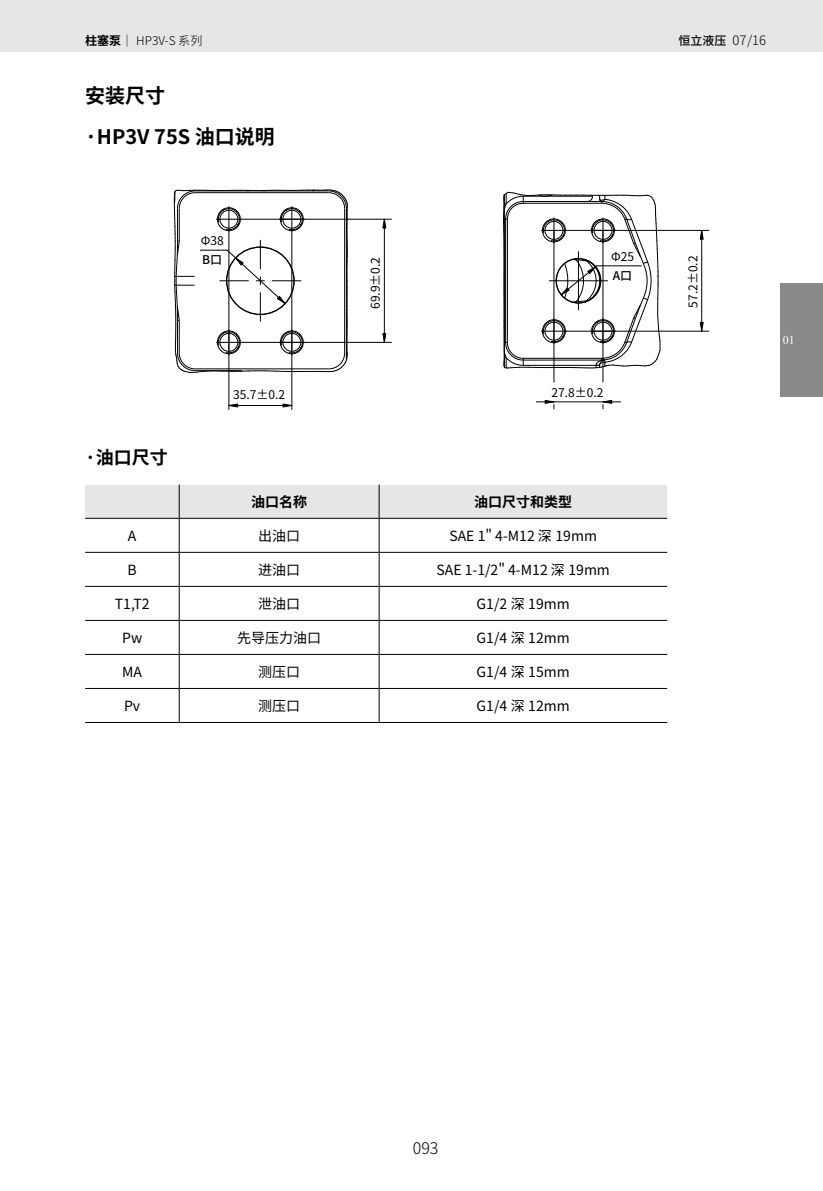
<style>
.page{position:relative;width:823px;height:1191px;background:#fff}
.page>*{position:absolute;margin:0;border:0;box-sizing:border-box;transform-origin:0 0}
.t1{font:700 20px/41px "Noto Sans Hans";color:#000}
.t2{font:700 18px "Noto Sans Hans";color:#000}
.t3{font:300 16px "Noto Sans Hans";color:#000}
.t4{font:14px "Noto Sans Hans";color:#000}
.t5{font:700 14px "Noto Sans Hans";color:#000}
.t6{font:300 13px "Noto Sans Hans";color:#000}
.t7{font:12px "Noto Sans Hans";color:#000}
.t8{font:300 12px "Noto Sans Hans";color:#000}
.t9{font:500 12px "Noto Sans Hans";color:#000}
.t10{font:12px "Times New Roman";color:#fff}
.s1{font-weight:700}
</style>
<div class="page">
<div style="left:0;top:0;width:822px;height:51px;background:#e6e6e6"></div>
<div style="left:780px;top:283px;width:42px;height:114px;background:#898989"></div>
<div style="left:85px;top:485px;width:581px;height:33px;background:#e6e6e6"></div>
<hr style="left:85px;top:518px;width:94px;height:1px;background:#000">
<hr style="left:179px;top:518px;width:199px;height:1px;background:#000">
<hr style="left:379px;top:518px;width:287px;height:1px;background:#000">
<hr style="left:85px;top:552px;width:94px;height:1px;background:#000">
<hr style="left:179px;top:552px;width:199px;height:1px;background:#000">
<hr style="left:379px;top:552px;width:287px;height:1px;background:#000">
<hr style="left:85px;top:586px;width:94px;height:1px;background:#000">
<hr style="left:179px;top:586px;width:199px;height:1px;background:#000">
<hr style="left:379px;top:586px;width:287px;height:1px;background:#000">
<hr style="left:85px;top:620px;width:94px;height:1px;background:#000">
<hr style="left:179px;top:620px;width:199px;height:1px;background:#000">
<hr style="left:379px;top:620px;width:287px;height:1px;background:#000">
<hr style="left:85px;top:654px;width:94px;height:1px;background:#000">
<hr style="left:179px;top:654px;width:199px;height:1px;background:#000">
<hr style="left:379px;top:654px;width:287px;height:1px;background:#000">
<hr style="left:85px;top:688px;width:94px;height:1px;background:#000">
<hr style="left:179px;top:688px;width:199px;height:1px;background:#000">
<hr style="left:379px;top:688px;width:287px;height:1px;background:#000">
<hr style="left:85px;top:722px;width:94px;height:1px;background:#000">
<hr style="left:179px;top:722px;width:200px;height:1px;background:#000">
<hr style="left:379px;top:722px;width:287px;height:1px;background:#000">
<hr style="left:179px;top:484px;width:1px;height:34px;background:#000">
<hr style="left:378px;top:484px;width:1px;height:34px;background:#000">
<hr style="left:179px;top:518px;width:1px;height:34px;background:#000">
<hr style="left:378px;top:518px;width:1px;height:34px;background:#000">
<hr style="left:179px;top:552px;width:1px;height:34px;background:#000">
<hr style="left:378px;top:552px;width:1px;height:34px;background:#000">
<hr style="left:179px;top:586px;width:1px;height:34px;background:#000">
<hr style="left:378px;top:586px;width:1px;height:34px;background:#000">
<hr style="left:179px;top:620px;width:1px;height:34px;background:#000">
<hr style="left:378px;top:620px;width:1px;height:34px;background:#000">
<hr style="left:179px;top:654px;width:1px;height:34px;background:#000">
<hr style="left:378px;top:654px;width:1px;height:34px;background:#000">
<hr style="left:179px;top:688px;width:1px;height:34px;background:#000">
<hr style="left:378px;top:688px;width:1px;height:34px;background:#000">
<svg style="left:699px;top:322px;width:4px;height:9px"></svg>
<svg style="left:699px;top:231px;width:4px;height:8px"></svg>
<hr style="left:536px;top:401px;width:84px;height:1px;background:#000">
<hr style="left:566px;top:331px;width:142px;height:1px;background:#000">
<hr style="left:553px;top:230px;width:1px;height:152px;background:#000">
<svg style="left:544px;top:400px;width:10px;height:9px"></svg>
<hr style="left:602px;top:230px;width:1px;height:152px;background:#000">
<svg style="left:602px;top:400px;width:9px;height:9px"></svg>
<hr style="left:566px;top:230px;width:142px;height:1px;background:#000">
<hr style="left:701px;top:230px;width:1px;height:101px;background:#000">
<svg style="left:503px;top:192px;width:157px;height:176px"></svg>
<div style="left:542px;top:219px;width:23px;height:23px;border:1px solid #000;border-radius:50%"></div>
<div style="left:544px;top:221px;width:19px;height:19px;border:1px solid #000;border-radius:50%"></div>
<div style="left:590px;top:319px;width:24px;height:24px;border:1px solid #000;border-radius:50%"></div>
<div style="left:593px;top:322px;width:19px;height:18px;border:1px solid #000;border-radius:50%"></div>
<div style="left:590px;top:219px;width:24px;height:23px;border:1px solid #000;border-radius:50%"></div>
<div style="left:593px;top:221px;width:19px;height:19px;border:1px solid #000;border-radius:50%"></div>
<svg style="left:229px;top:404px;width:9px;height:3px"></svg>
<svg style="left:282px;top:404px;width:9px;height:3px"></svg>
<svg style="left:382px;top:333px;width:4px;height:9px"></svg>
<svg style="left:382px;top:220px;width:4px;height:8px"></svg>
<hr style="left:229px;top:405px;width:63px;height:1px;background:#000">
<hr style="left:241px;top:342px;width:150px;height:1px;background:#000">
<hr style="left:228px;top:232px;width:1px;height:177px;background:#000">
<hr style="left:291px;top:232px;width:1px;height:177px;background:#000">
<hr style="left:241px;top:219px;width:150px;height:1px;background:#000">
<hr style="left:384px;top:219px;width:1px;height:123px;background:#000">
<svg style="left:174px;top:189px;width:174px;height:184px"></svg>
<div style="left:280px;top:207px;width:23px;height:24px;border:1px solid #000;border-radius:50%"></div>
<div style="left:282px;top:210px;width:19px;height:18px;border:1px solid #000;border-radius:50%"></div>
<p class="t8" style="left:85px;top:33px;width:119px"><span class="s1">柱塞泵</span>｜ HP3V-S 系列</p>
<p class="t9" style="left:678px;top:33px;width:49px">恒立液压</p>
<p class="t6" style="left:732px;top:33px;width:35px">07/16</p>
<h1 class="t1" style="left:85px;top:75px;width:191px">安装尺寸<br>·HP3V 75S 油口说明</h1>
<p class="t5" style="left:216px;top:120px;width:57px">油口说明</p>
<p class="t2" style="left:85px;top:447px;width:84px">·油口尺寸</p>
<p class="t7" style="left:200px;top:234px;width:24px">Φ38</p>
<p class="t9" style="left:202px;top:253px;width:22px">B口</p>
<p class="t7" style="left:233px;top:388px;width:53px">35.7±0.2</p>
<p class="t7" style="left:368px;top:309px;width:53px;rotate:-90deg">69.9±0.2</p>
<p class="t7" style="left:611px;top:250px;width:24px">Φ25</p>
<p class="t9" style="left:612px;top:268px;width:21px">A口</p>
<p class="t7" style="left:551px;top:385px;width:53px">27.8±0.2</p>
<p class="t5" style="left:251px;top:493px;width:57px">油口名称</p>
<p class="t5" style="left:474px;top:493px;width:99px">油口尺寸和类型</p>
<p class="t4" style="left:128px;top:527px;width:10px">A</p>
<p class="t4" style="left:258px;top:527px;width:43px">出油口</p>
<p class="t4" style="left:449px;top:527px;width:149px">SAE 1" 4-M12 深 19mm</p>
<p class="t4" style="left:127px;top:561px;width:11px">B</p>
<p class="t4" style="left:258px;top:561px;width:43px">进油口</p>
<p class="t4" style="left:436px;top:561px;width:175px">SAE 1-1/2" 4-M12 深 19mm</p>
<p class="t4" style="left:115px;top:595px;width:36px">T1,T2</p>
<p class="t4" style="left:258px;top:595px;width:43px">泄油口</p>
<p class="t4" style="left:476px;top:595px;width:95px">G1/2 深 19mm</p>
<p class="t4" style="left:122px;top:629px;width:22px">Pw</p>
<p class="t4" style="left:237px;top:629px;width:86px">先导压力油口</p>
<p class="t4" style="left:476px;top:629px;width:95px">G1/4 深 12mm</p>
<p class="t4" style="left:122px;top:664px;width:21px">MA</p>
<p class="t4" style="left:258px;top:664px;width:43px">测压口</p>
<p class="t4" style="left:476px;top:664px;width:95px">G1/4 深 15mm</p>
<p class="t4" style="left:124px;top:698px;width:18px">Pv</p>
<p class="t4" style="left:258px;top:698px;width:43px">测压口</p>
<p class="t4" style="left:476px;top:698px;width:95px">G1/4 深 12mm</p>
<p class="t7" style="left:686px;top:308px;width:53px;rotate:-90deg">57.2±0.2</p>
<p class="t10" style="left:782px;top:332px;width:13px">01</p>
<p class="t3" style="left:412px;top:1139px;width:27px">093</p>
</div>
